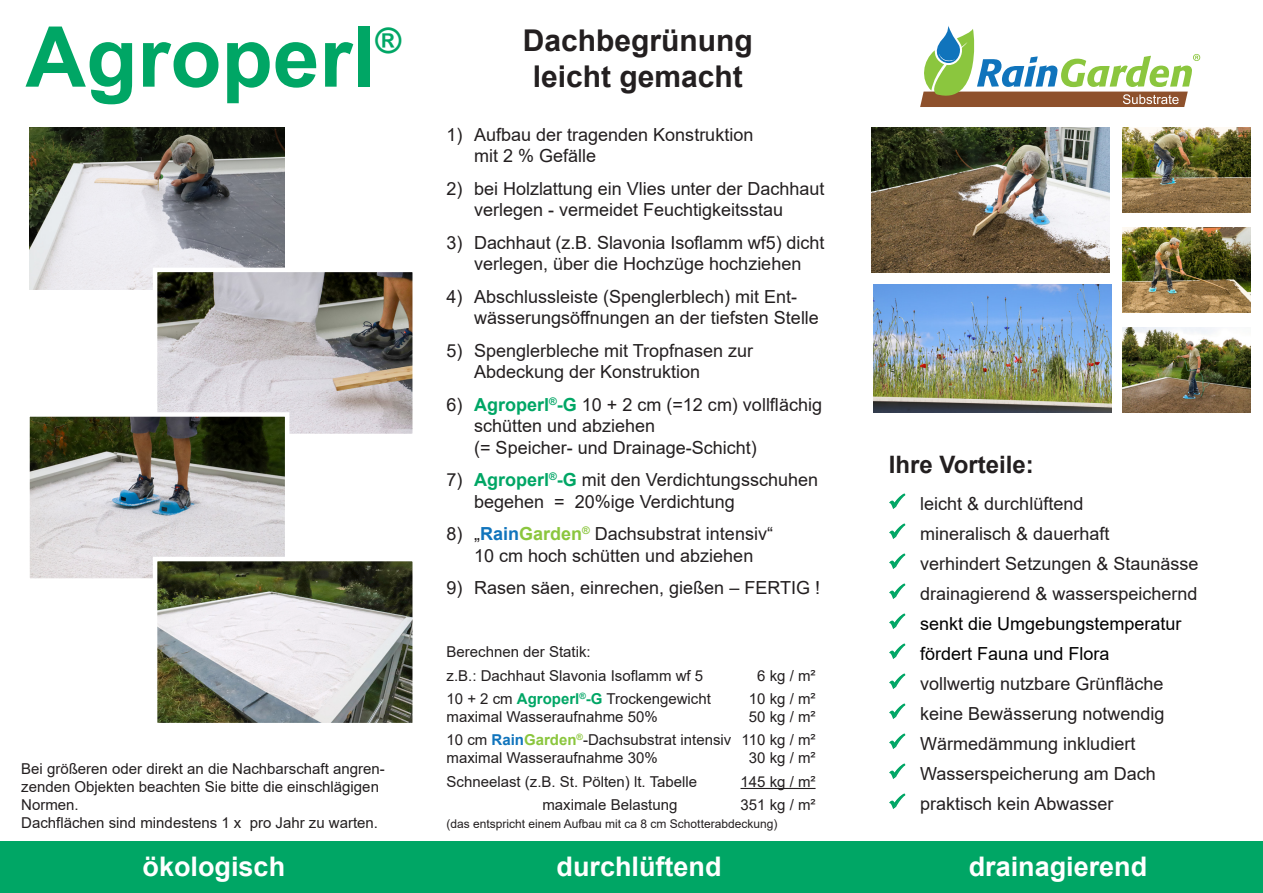
<style>
.page{position:relative;width:1263px;height:893px;background:#fff}
.page>*{position:absolute;margin:0;border:0;box-sizing:border-box;transform-origin:0 0}
.t1{font:700 84px "Arial";color:#00a665}
.t2{font:700 34.95px "Arial";color:#00a665}
.t3{font:700 30px "Arial";color:#231f20}
.t4{font:700 27px "Arial";color:#fff}
.t5{font:700 24px "Arial";color:#231f20}
.t6{font:18px/21.6px "Arial";color:#231f20}
.t7{font:18px "Arial";color:#000}
.t8{font:15px/18px "Arial";color:#231f20}
.t9{font:12px "Arial";color:#231f20}
.s1{font-weight:700;color:#00a665}
.s2{font-weight:700;color:#1074bc}
.s3{font-weight:700;color:#8bc63e}
.s4{color:#00a665}
</style>
<div class="page">
<svg style="left:920px;top:26px;width:280px;height:81px"></svg>
<div style="left:0;top:842px;width:1263px;height:51px;background:#00a665"></div>
<img style="left:30px;top:128px;width:255px;height:161px">
<img style="left:872px;top:128px;width:238px;height:144px">
<svg style="left:151px;top:265px;width:262px;height:169px;background:#aca8a6"></svg>
<img style="left:1123px;top:128px;width:127px;height:85px">
<img style="left:1123px;top:227px;width:127px;height:86px">
<img style="left:1123px;top:327px;width:127px;height:85px">
<img style="left:873px;top:285px;width:238px;height:127px">
<hr style="left:740px;top:788px;width:75px;height:1px;background:#231f20">
<svg style="left:29px;top:410px;width:263px;height:169px;background:#a0a09a"></svg>
<svg style="left:151px;top:555px;width:262px;height:168px;background:#9c9e95"></svg>
<h1 class="t1" style="left:26px;top:-2px;width:352px">Agroperl</h1>
<h2 class="t2" style="left:376px;top:16px;width:27px">®</h2>
<p class="t8" style="left:21px;top:760px;width:365px">Bei größeren oder direkt an die Nachbarschaft angren&shy;zenden Objekten beachten Sie bitte die einschlägigen Normen.<br>Dachflächen sind mindestens 1 x pro Jahr zu warten.</p>
<h3 class="t3" style="left:523px;top:19px;width:232px">Dachbegrünung</h3>
<h3 class="t3" style="left:533px;top:55px;width:212px">leicht gemacht</h3>
<p class="t6" style="left:474px;top:123px;width:281px;text-indent:-28px">1) Aufbau der tragenden Konstruktion mit 2 % Gefälle</p>
<p class="t6" style="left:474px;top:177px;width:352px;text-indent:-28px">2) bei Holzlattung ein Vlies unter der Dachhaut verlegen - vermeidet Feuchtigkeitsstau</p>
<p class="t6" style="left:446px;top:231px;width:379px;text-align:center">3) Dachhaut (z.B. Slavonia Isoflamm wf5) dicht verlegen, über die Hochzüge hochziehen</p>
<p class="t6" style="left:474px;top:285px;width:346px;text-indent:-28px">4) Abschlussleiste (Spenglerblech) mit Ent&shy;wässerungsöffnungen an der tiefsten Stelle</p>
<p class="t6" style="left:474px;top:339px;width:281px;text-indent:-28px">5) Spenglerbleche mit Tropfnasen zur<br>Abdeckung der Konstruktion</p>
<p class="t6" style="left:474px;top:393px;width:349px;text-indent:-28px">6) <span class="s1">Agroperl</span><sup>®</sup><span class="s1">-G</span> 10 + 2 cm (=12 cm) vollflächig schütten und abziehen<br>(= Speicher- und Drainage-Schicht)</p>
<p class="t6" style="left:474px;top:469px;width:345px;text-indent:-28px">7) <span class="s1">Agroperl</span><sup>®</sup><span class="s1">-G</span> mit den Verdichtungsschuhen begehen = 20%ige Verdichtung</p>
<p class="t6" style="left:446px;top:523px;width:328px;text-align:center">8) „<span class="s2">Rain</span><span class="s3">Garden</span><sup>®</sup> Dachsubstrat intensiv“<br>10 cm hoch schütten und abziehen</p>
<p class="t6" style="left:446px;top:577px;width:375px">9) Rasen säen, einrechen, gießen – FERTIG !</p>
<p class="t8" style="left:446px;top:640px;width:258px;line-height:23.4px">Berechnen der Statik:<br>z.B.: Dachhaut Slavonia Isoflamm wf 5</p>
<p class="t8" style="left:757px;top:666px;width:60px">6 kg / m²</p>
<p class="t8" style="left:446px;top:690px;width:266px">10 + 2 cm <span class="s1">Agroperl</span><sup>®</sup><span class="s1">-G</span> Trockengewicht</p>
<p class="t8" style="left:749px;top:690px;width:68px">10 kg / m²</p>
<p class="t8" style="left:446px;top:708px;width:213px">maximal Wasseraufnahme 50%</p>
<p class="t8" style="left:446px;top:705px;width:371px;line-height:23.4px;text-align:right">50 kg / m²<br>10 cm <span class="s2">Rain</span><span class="s3">Garden</span><sup>®</sup>-Dachsubstrat intensiv 110 kg / m²</p>
<p class="t8" style="left:446px;top:749px;width:213px">maximal Wasseraufnahme 30%</p>
<p class="t8" style="left:749px;top:749px;width:68px">30 kg / m²</p>
<p class="t8" style="left:446px;top:772px;width:252px">Schneelast (z.B. St. Pölten) lt. Tabelle</p>
<p class="t8" style="left:740px;top:772px;width:77px">145 kg / m²</p>
<p class="t8" style="left:542px;top:796px;width:137px">maximale Belastung</p>
<p class="t8" style="left:740px;top:796px;width:77px">351 kg / m²</p>
<p class="t9" style="left:446px;top:816px;width:332px">(das entspricht einem Aufbau mit ca 8 cm Schotterabdeckung)</p>
<h3 class="t5" style="left:889px;top:448px;width:146px">Ihre Vorteile:</h3>
<p class="t6" style="left:889px;top:493px;width:196px"><span class="s4">✓</span> leicht &amp; durchlüftend</p>
<p class="t6" style="left:889px;top:523px;width:222px"><span class="s4">✓</span> mineralisch &amp; dauerhaft</p>
<p class="t6" style="left:889px;top:553px;width:311px"><span class="s4">✓</span> verhindert Setzungen &amp; Staunässe</p>
<p class="t6" style="left:889px;top:583px;width:310px"><span class="s4">✓</span> drainagierend &amp; wasserspeichernd</p>
<p class="t7" style="left:889px;top:612px;width:294px"><span class="s4">✓</span> senkt die Umgebungstemperatur</p>
<p class="t7" style="left:889px;top:642px;width:222px"><span class="s4">✓</span> fördert Fauna und Flora</p>
<p class="t6" style="left:889px;top:673px;width:276px"><span class="s4">✓</span> vollwertig nutzbare Grünfläche</p>
<p class="t6" style="left:889px;top:703px;width:277px"><span class="s4">✓</span> keine Bewässerung notwendig</p>
<p class="t6" style="left:889px;top:733px;width:248px"><span class="s4">✓</span> Wärmedämmung inkludiert</p>
<p class="t6" style="left:889px;top:763px;width:268px"><span class="s4">✓</span> Wasserspeicherung am Dach</p>
<p class="t6" style="left:889px;top:793px;width:226px"><span class="s4">✓</span> praktisch kein Abwasser</p>
<h3 class="t4" style="left:143px;top:847px;width:144px">ökologisch</h3>
<h3 class="t4" style="left:557px;top:847px;width:166px">durchlüftend</h3>
<h3 class="t4" style="left:969px;top:847px;width:180px">drainagierend</h3>
</div>
